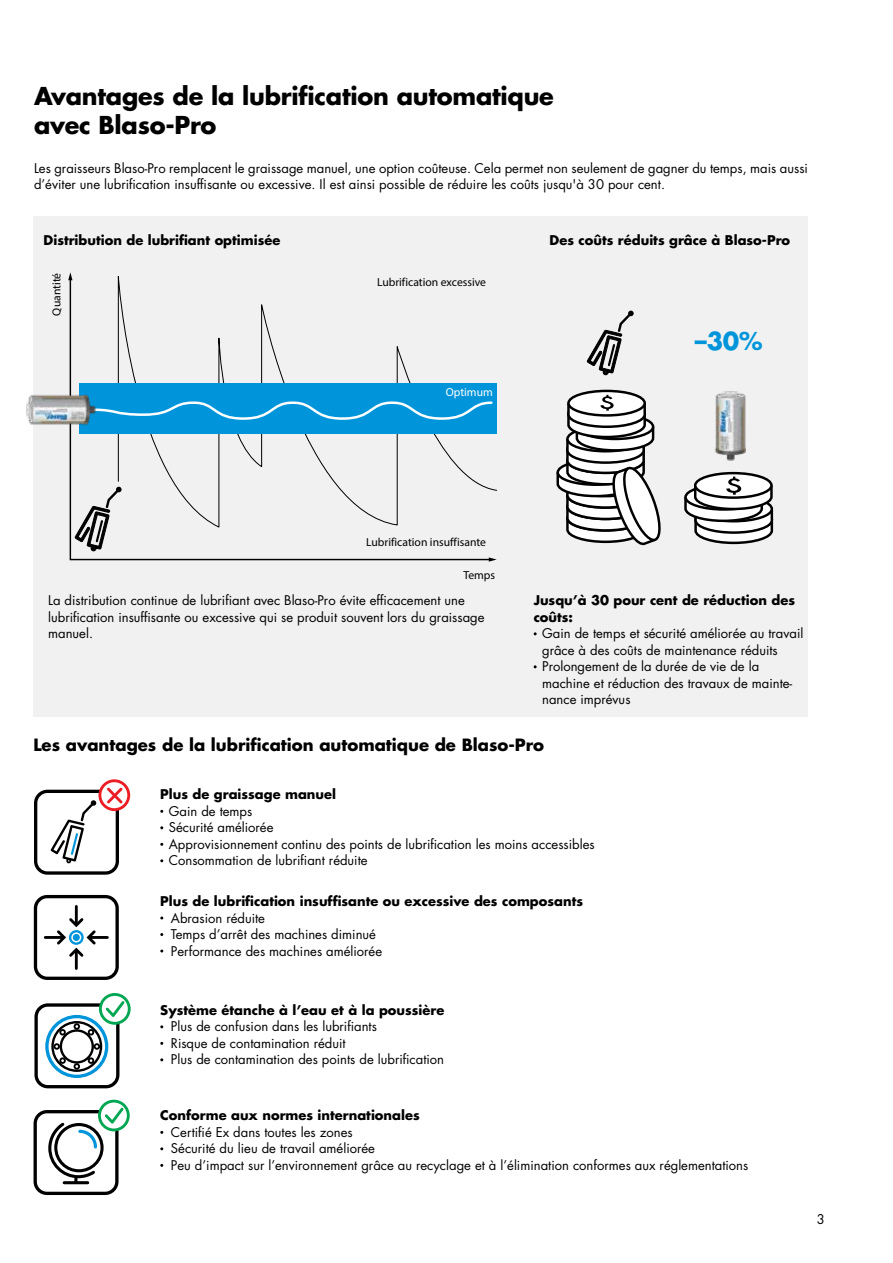
<style>
.page{position:relative;width:893px;height:1263px;background:#fff}
.page>*{position:absolute;margin:0;border:0;box-sizing:border-box;transform-origin:0 0}
.t1{font:700 24px/28.8px "Futura Std";letter-spacing:-.01em;color:#000}
.t2{font:700 24px "Futura Std";color:#0095da}
.t3{font:700 16.5px "Futura Std";color:#000}
.t4{font:13.05px/16.5px "Futura Std";color:#000}
.t5{font:700 13.05px/16.5px "Futura Std";color:#000}
.t6{font:11.7px "Myriad Pro";color:#000}
.t7{font:11.7px "Myriad Pro";color:#fff}
</style>
<div class="page">
<div style="left:33px;top:216px;width:775px;height:500px;background:#f1f1f2"></div>
<svg style="left:69px;top:277px;width:420px;height:284px"></svg>
<svg style="left:68px;top:272px;width:4px;height:8px"></svg>
<svg style="left:489px;top:557px;width:8px;height:5px"></svg>
<svg style="left:118px;top:276px;width:379px;height:252px"></svg>
<div style="left:79px;top:383px;width:418px;height:51px;background:#0095da"></div>
<svg style="left:100px;top:401px;width:393px;height:19px"></svg>
<svg style="left:695px;top:473px;width:76px;height:25px"></svg>
<div style="left:694px;top:472px;width:79px;height:27px;border:2px solid #000;border-radius:50%"></div>
<svg style="left:568px;top:391px;width:77px;height:24px"></svg>
<div style="left:567px;top:390px;width:79px;height:27px;border:2px solid #000;border-radius:50%"></div>
<svg style="left:556px;top:395px;width:105px;height:151px"></svg>
<svg style="left:684px;top:477px;width:90px;height:68px"></svg>
<svg style="left:74px;top:486px;width:48px;height:66px"></svg>
<svg style="left:586px;top:310px;width:48px;height:66px"></svg>
<img style="left:26px;top:386px;width:74px;height:45px">
<svg style="left:34px;top:779px;width:96px;height:96px"></svg>
<svg style="left:34px;top:993px;width:97px;height:95px"></svg>
<svg style="left:34px;top:895px;width:85px;height:85px"></svg>
<svg style="left:34px;top:1100px;width:96px;height:95px"></svg>
<img style="left:714px;top:391px;width:32px;height:70px">
<h1 class="t1" style="left:34px;top:81px;width:521px">Avantages de la lubrification automatique avec Blaso-Pro</h1>
<p class="t4" style="left:34px;top:160px;width:775px">Les graisseurs Blaso-Pro remplacent le graissage manuel, une option coûteuse. Cela permet non seulement de gagner du temps, mais aussi d’éviter une lubrification insuffisante ou excessive. Il est ainsi possible de réduire les coûts jusqu'à 30 pour cent.</p>
<p class="t5" style="left:44px;top:232px;width:238px">Distribution de lubrifiant optimisée</p>
<p class="t5" style="left:550px;top:232px;width:242px">Des coûts réduits grâce à Blaso-Pro</p>
<p class="t6" style="left:49px;top:315px;width:44px;rotate:-90deg">Quantité</p>
<p class="t6" style="left:377px;top:274px;width:111px">Lubrification excessive</p>
<p class="t7" style="left:446px;top:385px;width:49px">Optimum</p>
<h1 class="t2" style="left:695px;top:325px;width:69px">–30%</h1>
<p class="t6" style="left:366px;top:535px;width:121px">Lubrification insuffisante</p>
<p class="t6" style="left:463px;top:568px;width:33px">Temps</p>
<p class="t4" style="left:48px;top:592px;width:438px">La distribution continue de lubrifiant avec Blaso-Pro évite efficacement une lubrification insuffisante ou excessive qui se produit souvent lors du graissage manuel.</p>
<p class="t5" style="left:534px;top:592px;width:263px">Jusqu’à 30 pour cent de réduction des coûts:</p>
<p class="t4" style="left:542px;top:625px;width:263px">Gain de temps et sécurité améliorée au travail grâce à des coûts de maintenance réduits Prolongement de la durée de vie de la machine et réduction des travaux de mainte&shy;nance imprévus</p>
<p class="t3" style="left:33px;top:733px;width:512px">Les avantages de la lubrification automatique de Blaso-Pro</p>
<p class="t5" style="left:160px;top:786px;width:177px">Plus de graissage manuel</p>
<p class="t4" style="left:169px;top:803px;width:427px">Gain de temps<br>Sécurité améliorée<br>Approvisionnement continu des points de lubrification les moins accessibles Consommation de lubrifiant réduite</p>
<p class="t5" style="left:160px;top:893px;width:424px">Plus de lubrification insuffisante ou excessive des composants</p>
<p class="t4" style="left:171px;top:909px;width:213px">Abrasion réduite<br>Temps d’arrêt des machines diminué<br>Performance des machines améliorée</p>
<p class="t5" style="left:160px;top:1001px;width:286px">Système étanche à l’eau et à la poussière</p>
<p class="t4" style="left:171px;top:1018px;width:275px">Plus de confusion dans les lubrifiants<br>Risque de contamination réduit<br>Plus de contamination des points de lubrification</p>
<p class="t5" style="left:160px;top:1107px;width:261px">Conforme aux normes internationales</p>
<p class="t4" style="left:171px;top:1124px;width:579px">Certifié Ex dans toutes les zones<br>Sécurité du lieu de travail améliorée<br>Peu d’impact sur l’environnement grâce au recyclage et à l’élimination conformes aux réglementations</p>
<p class="t4" style="left:817px;top:1211px;width:10px">3</p>
</div>
